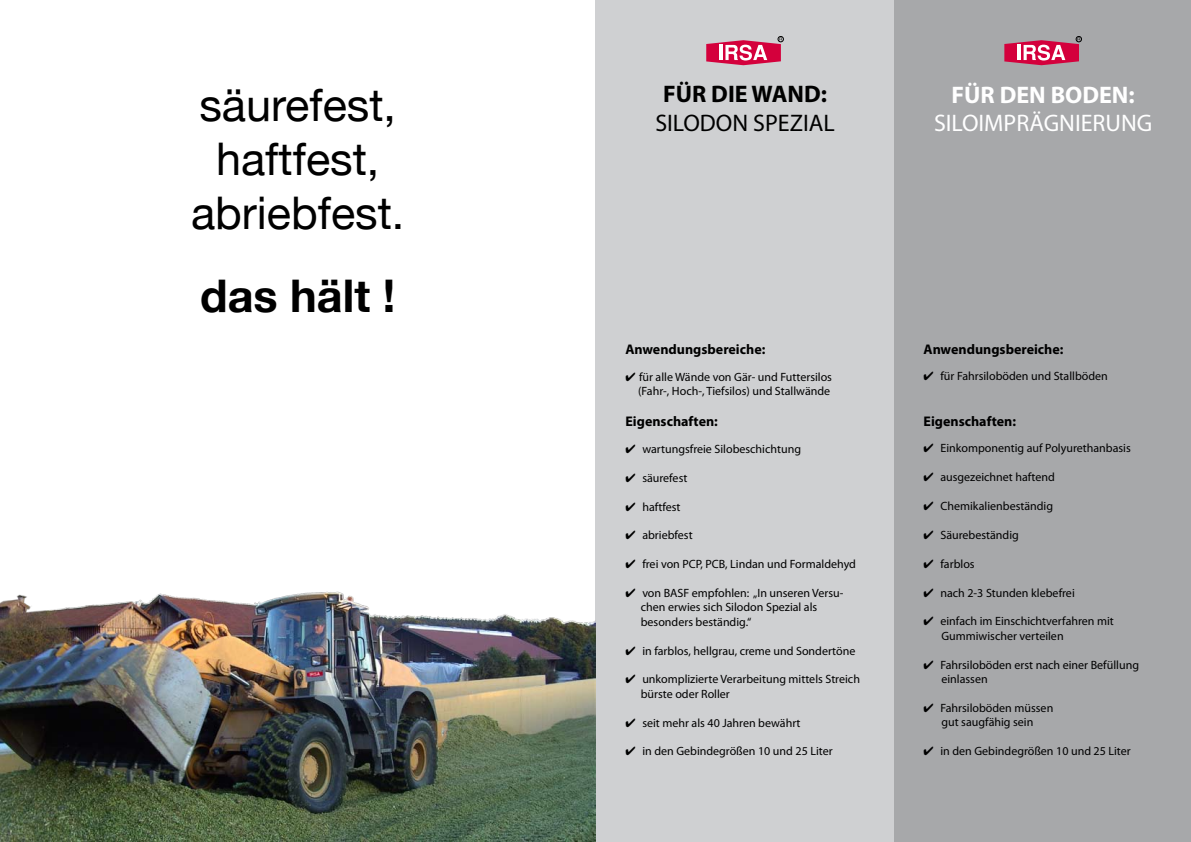
<style>
.page{position:relative;width:1191px;height:842px;background:#fff}
.page>*{position:absolute;margin:0;border:0;box-sizing:border-box;transform-origin:0 0}
.t1{font:45px/54px "Helvetica Neue";color:#000;text-align:center}
.t2{font:700 45px "Helvetica Neue";color:#000}
.t3{font:24px "Myriad Pro";color:#fff}
.t4{font:24px "Myriad Pro";color:#000}
.t5{font:700 24px "Myriad Pro";color:#fff}
.t6{font:700 24px "Myriad Pro";color:#000}
.t7{font:700 14px "Myriad Pro";color:#000}
.t8{font:12px/14.4px "Myriad Pro";color:#000}
</style>
<div class="page">
<div style="left:595px;top:0;width:304px;height:842px;background:#cfd0d2"></div>
<div style="left:894px;top:0;width:297px;height:842px;background:#a7a8aa"></div>
<svg style="left:706px;top:36px;width:77px;height:29px"></svg>
<svg style="left:1004px;top:36px;width:77px;height:29px"></svg>
<img style="left:0;top:591px;width:595px;height:251px">
<h1 class="t1" style="left:191px;top:77px;width:215px">säurefest, haftfest, abriebfest.</h1>
<h1 class="t2" style="left:200px;top:268px;width:196px">das hält !</h1>
<h2 class="t6" style="left:663px;top:78px;width:165px">FÜR DIE WAND:</h2>
<h2 class="t4" style="left:655px;top:108px;width:181px">SILODON SPEZIAL</h2>
<h2 class="t5" style="left:951px;top:79px;width:185px">FÜR DEN BODEN:</h2>
<h2 class="t3" style="left:934px;top:109px;width:220px">SILOIMPRÄGNIERUNG</h2>
<p class="t7" style="left:625px;top:341px;width:141px">Anwendungsbereiche:</p>
<p class="t8" style="left:625px;top:369px;width:208px;text-align:right">✔ für alle Wände von Gär- und Futtersilos (Fahr-, Hoch-, Tiefsilos) und Stallwände</p>
<p class="t7" style="left:625px;top:413px;width:94px">Eigenschaften:</p>
<p class="t8" style="left:625px;top:441px;width:177px">✔ wartungsfreie Silobeschichtung</p>
<p class="t8" style="left:625px;top:470px;width:63px">✔ säurefest</p>
<p class="t8" style="left:625px;top:499px;width:56px">✔ haftfest</p>
<p class="t8" style="left:625px;top:528px;width:69px">✔ abriebfest</p>
<p class="t8" style="left:625px;top:557px;width:232px">✔ frei von PCP, PCB, Lindan und Formaldehyd</p>
<p class="t8" style="left:641px;top:585px;width:204px;text-indent:-15px">✔ von BASF empfohlen: „In unseren Versu&shy;chen erwies sich Silodon Spezial als besonders beständig.“</p>
<p class="t8" style="left:625px;top:643px;width:231px">✔ in farblos, hellgrau, creme und Sondertöne</p>
<p class="t8" style="left:641px;top:672px;width:221px;text-indent:-15px">✔ unkomplizierte Verarbeitung mittels Streich bürste oder Roller</p>
<p class="t8" style="left:625px;top:715px;width:176px">✔ seit mehr als 40 Jahren bewährt</p>
<p class="t8" style="left:625px;top:744px;width:209px">✔ in den Gebindegrößen 10 und 25 Liter</p>
<p class="t7" style="left:923px;top:340px;width:141px">Anwendungsbereiche:</p>
<p class="t8" style="left:923px;top:369px;width:186px">✔ für Fahrsiloböden und Stallböden</p>
<p class="t7" style="left:923px;top:412px;width:94px">Eigenschaften:</p>
<p class="t8" style="left:923px;top:441px;width:209px">✔ Einkomponentig auf Polyurethanbasis</p>
<p class="t8" style="left:923px;top:470px;width:133px">✔ ausgezeichnet haftend</p>
<p class="t8" style="left:923px;top:499px;width:131px">✔ Chemikalienbeständig</p>
<p class="t8" style="left:923px;top:527px;width:97px">✔ Säurebeständig</p>
<p class="t8" style="left:923px;top:556px;width:53px">✔ farblos</p>
<p class="t8" style="left:923px;top:585px;width:153px">✔ nach 2-3 Stunden klebefrei</p>
<p class="t8" style="left:941px;top:614px;width:174px;text-indent:-18px">✔ einfach im Einschichtverfahren mit<br>Gummiwischer verteilen</p>
<p class="t8" style="left:941px;top:657px;width:199px;text-indent:-18px">✔ Fahrsiloböden erst nach einer Befüllung einlassen</p>
<p class="t8" style="left:923px;top:700px;width:131px;text-align:center">✔ Fahrsiloböden müssen gut saugfähig sein</p>
<p class="t8" style="left:923px;top:743px;width:209px">✔ in den Gebindegrößen 10 und 25 Liter</p>
</div>
